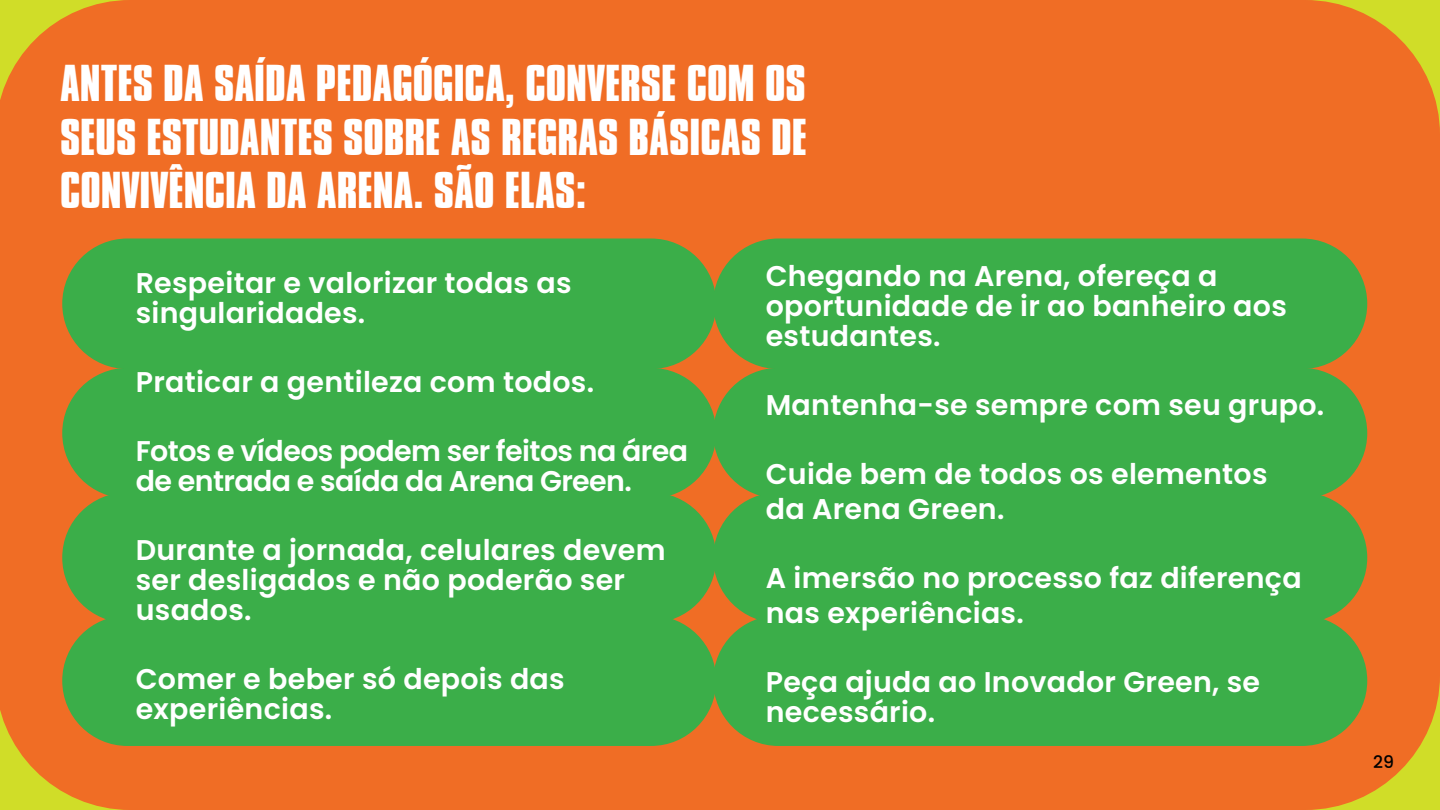
<style>
.page{position:relative;width:1440px;height:810px;background:#f06d25}
.page>*{position:absolute;margin:0;border:0;box-sizing:border-box;transform-origin:0 0}
.t1{font:700 44.55px/53.5px "Compacta BT";color:#fff;text-align:justify}
.t2{font:600 28.5px/30px "Poppins";letter-spacing:.01em;color:#fff}
.t3{font:600 28.5px/30px "Poppins";letter-spacing:-.02em;color:#fff}
.t4{font:500 17.25px "Poppins";color:#000}
</style>
<div class="page">
<div style="left:713px;top:238px;width:654px;height:131px;background:#3bae49;border-radius:65px"></div>
<div style="left:62px;top:238px;width:654px;height:131px;background:#3bae49;border-radius:65px"></div>
<div style="left:713px;top:368px;width:654px;height:130px;background:#3bae49;border-radius:65px"></div>
<div style="left:62px;top:368px;width:654px;height:130px;background:#3bae49;border-radius:65px"></div>
<div style="left:713px;top:492px;width:654px;height:131px;background:#3bae49;border-radius:65px"></div>
<div style="left:62px;top:492px;width:654px;height:131px;background:#3bae49;border-radius:65px"></div>
<div style="left:713px;top:615px;width:654px;height:131px;background:#3bae49;border-radius:65px"></div>
<div style="left:62px;top:615px;width:654px;height:131px;background:#3bae49;border-radius:65px"></div>
<h1 class="t1" style="left:60px;top:57px;width:749px">ANTES DA SAÍDA PEDAGÓGICA, CONVERSE COM OS SEUS ESTUDANTES SOBRE AS REGRAS BÁSICAS DE CONVIVÊNCIA DA ARENA. SÃO ELAS:</h1>
<p class="t2" style="left:136px;top:268px;width:437px">Respeitar e valorizar todas as singularidades.</p>
<p class="t2" style="left:136px;top:367px;width:460px">Praticar a gentileza com todos.</p>
<p class="t3" style="left:136px;top:436px;width:554px">Fotos e vídeos podem ser feitos na área de entrada e saída da Arena Green.</p>
<p class="t2" style="left:136px;top:535px;width:531px">Durante a jornada, celulares devem ser desligados e não poderão ser usados.</p>
<p class="t2" style="left:136px;top:664px;width:431px">Comer e beber só depois das experiências.</p>
<p class="t2" style="left:766px;top:262px;width:523px">Chegando na Arena, ofereça a oportunidade de ir ao banheiro aos estudantes.</p>
<p class="t2" style="left:766px;top:391px;width:560px">Mantenha-se sempre com seu grupo.</p>
<p class="t2" style="left:766px;top:457px;width:503px;line-height:34.5px">Cuide bem de todos os elementos da Arena Green.</p>
<p class="t2" style="left:766px;top:561px;width:537px;line-height:34.5px">A imersão no processo faz diferença nas experiências.</p>
<p class="t2" style="left:766px;top:667px;width:496px">Peça ajuda ao Inovador Green, se necessário.</p>
<p class="t4" style="left:1373px;top:752px;width:22px">29</p>
</div>
